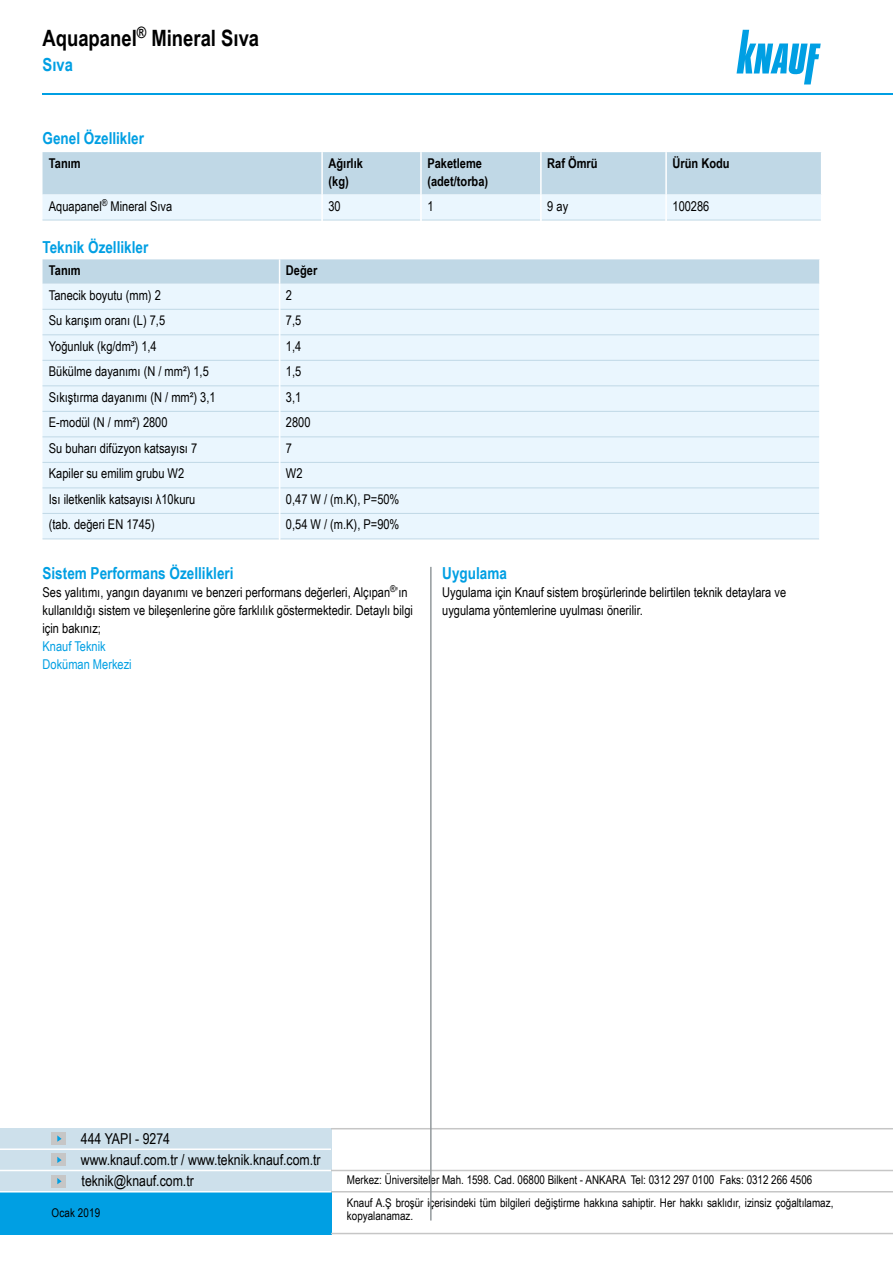
<style>
.page{position:relative;width:893px;height:1263px;background:#fff}
.page>*{position:absolute;margin:0;border:0;box-sizing:border-box;transform-origin:0 0}
.t1{font:700 22.5px "Arial Narrow";color:#000}
.t2{font:700 18px "Arial Narrow";color:#009fe3}
.t3{font:700 16.5px "Arial Narrow";color:#009fe3}
.t4{font:15px/21px "Arial Narrow";color:#000}
.t5{font:13.5px/18px "Arial Narrow";color:#000}
.t6{font:700 13.5px/18px "Arial Narrow";color:#000}
.t7{font:13.5px/18px "Arial Narrow";color:#009fe3}
.t8{font:12px/22.8px "Arial Narrow";color:#000}
</style>
<div class="page">
<svg style="left:737px;top:30px;width:84px;height:54px"></svg>
<hr style="left:43px;top:220px;width:278px;height:1px;background:#c0d8e6">
<hr style="left:323px;top:220px;width:97px;height:1px;background:#c0d8e6">
<hr style="left:422px;top:220px;width:118px;height:1px;background:#c0d8e6">
<hr style="left:542px;top:220px;width:123px;height:1px;background:#c0d8e6">
<hr style="left:667px;top:220px;width:154px;height:1px;background:#c0d8e6">
<svg style="left:43px;top:152px;width:778px;height:68px;background:#d0e3ef"></svg>
<svg style="left:43px;top:259px;width:777px;height:280px;background:#e4f2fb"></svg>
<hr style="left:819px;top:259px;width:2px;height:25px;background:#fff">
<div style="left:0;top:1128px;width:331px;height:64px;background:#cde0eb"></div>
<div style="left:0;top:1192px;width:331px;height:42px;background:#009fe3"></div>
<div style="left:51px;top:1153px;width:15px;height:13px;background:#c6c6c6"></div>
<svg style="left:57px;top:1156px;width:5px;height:7px"></svg>
<div style="left:51px;top:1132px;width:15px;height:13px;background:#c6c6c6"></div>
<svg style="left:57px;top:1135px;width:5px;height:7px"></svg>
<div style="left:51px;top:1175px;width:15px;height:12px;background:#c6c6c6"></div>
<svg style="left:57px;top:1178px;width:5px;height:6px"></svg>
<hr style="left:331px;top:1233px;width:562px;height:1px;background:#c6c6c6">
<hr style="left:331px;top:1191px;width:562px;height:1px;background:#c6c6c6">
<hr style="left:0;top:1148px;width:331px;height:2px;background:#fff">
<hr style="left:0;top:1170px;width:331px;height:1px;background:#fff">
<hr style="left:0;top:1191px;width:331px;height:1px;background:#fff">
<hr style="left:331px;top:1170px;width:562px;height:1px;background:#c6c6c6">
<hr style="left:331px;top:1128px;width:562px;height:1px;background:#c6c6c6">
<hr style="left:43px;top:94px;width:850px;height:1px;background:#009fe3">
<hr style="left:430px;top:567px;width:2px;height:653px;background:#93999c">
<h1 class="t1" style="left:43px;top:21px;width:218px">Aquapanel<sup>®</sup> Mineral Sıva</h1>
<h2 class="t2" style="left:43px;top:51px;width:32px">Sıva</h2>
<p class="t3" style="left:43px;top:125px;width:103px">Genel Özellikler</p>
<p class="t6" style="left:49px;top:154px;width:33px">Tanım</p>
<p class="t6" style="left:328px;top:154px;width:36px">Ağırlık (kg)</p>
<p class="t6" style="left:427px;top:154px;width:62px">Paketleme (adet/torba)</p>
<p class="t6" style="left:547px;top:154px;width:52px">Raf Ömrü</p>
<p class="t6" style="left:672px;top:154px;width:59px">Ürün Kodu</p>
<p class="t5" style="left:49px;top:196px;width:125px">Aquapanel<sup>®</sup> Mineral Sıva</p>
<p class="t5" style="left:328px;top:196px;width:14px">30</p>
<p class="t5" style="left:427px;top:196px;width:8px">1</p>
<p class="t5" style="left:547px;top:196px;width:22px">9 ay</p>
<p class="t5" style="left:672px;top:196px;width:38px">100286</p>
<p class="t3" style="left:43px;top:234px;width:107px">Teknik Özellikler</p>
<p class="t6" style="left:49px;top:261px;width:33px">Tanım</p>
<p class="t6" style="left:286px;top:261px;width:33px">Değer</p>
<p class="t5" style="left:49px;top:286px;width:113px">Tanecik boyutu (mm) 2</p>
<p class="t5" style="left:286px;top:286px;width:8px">2</p>
<p class="t5" style="left:49px;top:311px;width:118px">Su karışım oranı (L) 7,5</p>
<p class="t5" style="left:286px;top:311px;width:17px">7,5</p>
<p class="t5" style="left:49px;top:337px;width:109px">Yoğunluk (kg/dm³) 1,4</p>
<p class="t5" style="left:286px;top:337px;width:17px">1,4</p>
<p class="t5" style="left:49px;top:362px;width:161px">Bükülme dayanımı (N / mm²) 1,5</p>
<p class="t5" style="left:286px;top:362px;width:17px">1,5</p>
<p class="t5" style="left:49px;top:388px;width:168px">Sıkıştırma dayanımı (N / mm²) 3,1</p>
<p class="t5" style="left:286px;top:388px;width:17px">3,1</p>
<p class="t5" style="left:49px;top:413px;width:120px">E-modül (N / mm²) 2800</p>
<p class="t5" style="left:286px;top:413px;width:26px">2800</p>
<p class="t5" style="left:49px;top:439px;width:150px">Su buharı difüzyon katsayısı 7</p>
<p class="t5" style="left:286px;top:439px;width:8px">7</p>
<p class="t5" style="left:49px;top:464px;width:137px">Kapiler su emilim grubu W2</p>
<p class="t5" style="left:286px;top:464px;width:18px">W2</p>
<p class="t5" style="left:49px;top:490px;width:148px">Isı iletkenlik katsayısı λ10kuru</p>
<p class="t5" style="left:286px;top:490px;width:115px">0,47 W / (m.K), P=50%</p>
<p class="t5" style="left:49px;top:515px;width:107px">(tab. değeri EN 1745)</p>
<p class="t5" style="left:286px;top:515px;width:115px">0,54 W / (m.K), P=90%</p>
<p class="t3" style="left:43px;top:560px;width:193px">Sistem Performans Özellikleri</p>
<p class="t5" style="left:43px;top:582px;width:372px">Ses yalıtımı, yangın dayanımı ve benzeri performans değerleri, Alçıpan<sup>®</sup>’ın kullanıldığı sistem ve bileşenlerine göre farklılık göstermektedir. Detaylı bilgi için bakınız;</p>
<p class="t7" style="left:43px;top:636px;width:91px">Knauf Teknik<br>Doküman Merkezi</p>
<p class="t3" style="left:442px;top:560px;width:66px">Uygulama</p>
<p class="t5" style="left:442px;top:582px;width:345px">Uygulama için Knauf sistem broşürlerinde belirtilen teknik detaylara ve uygulama yöntemlerine uyulması önerilir.</p>
<p class="t4" style="left:81px;top:1128px;width:241px">444 YAPI - 9274<br>www.knauf.com.tr / www.teknik.knauf.com.tr teknik@knauf.com.tr</p>
<p class="t8" style="left:52px;top:1201px;width:50px">Ocak 2019</p>
<p class="t8" style="left:347px;top:1168px;width:488px">Merkez: Üniversiteler Mah. 1598. Cad. 06800 Bilkent - ANKARA Tel: 0312 297 0100 Faks: 0312 266 4506<br>Knauf A.Ş broşür içerisindeki tüm bilgileri değiştirme hakkına sahiptir. Her hakkı saklıdır, izinsiz çoğaltılamaz,</p>
<p class="t8" style="left:347px;top:1204px;width:68px">kopyalanamaz.</p>
</div>
